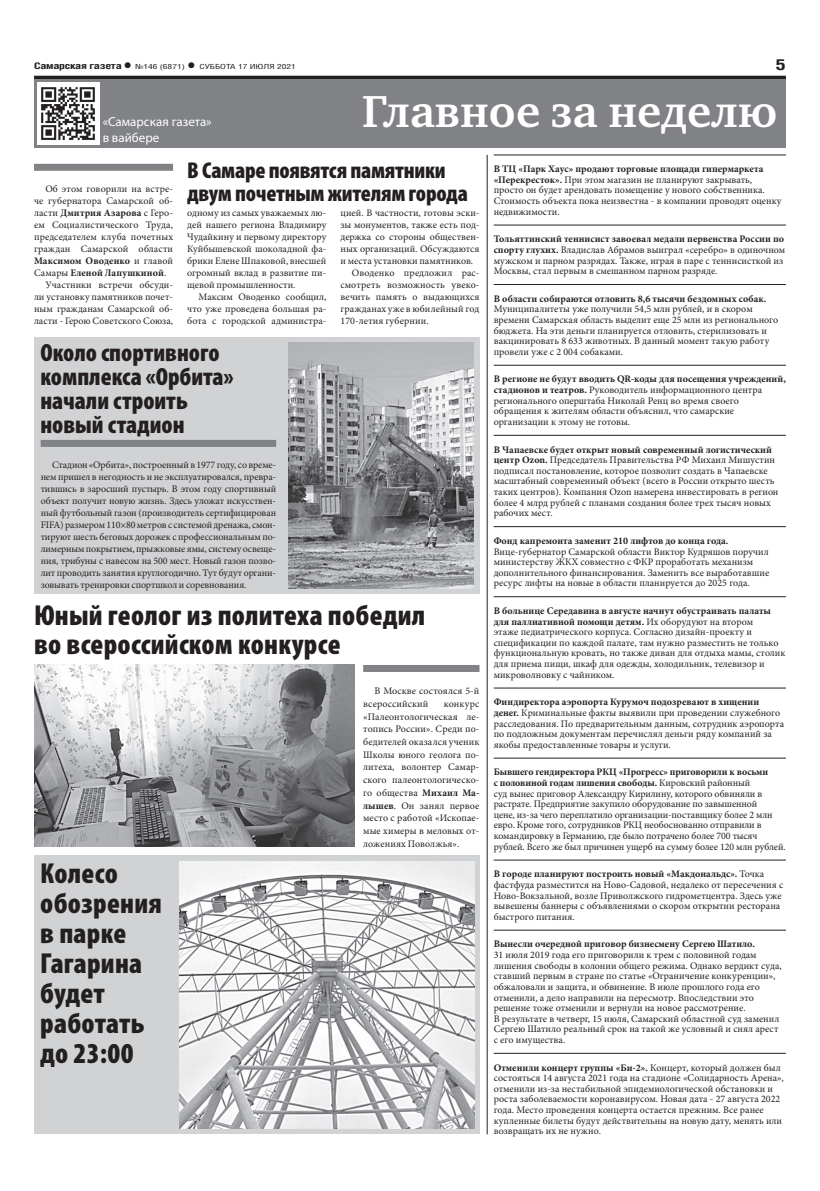
<style>
.page{position:relative;width:820px;height:1191px;background:#fff}
.page>*{position:absolute;margin:0;border:0;box-sizing:border-box;transform-origin:0 0}
.ЗАГОЛОВОК{font:700 46px "Charter C";color:#fff}
.допблок_подзаголовок{font:900 condensed 29px/30px "Myriad Pro";letter-spacing:.01em;color:#231f20}
.допблок_подзаголовок-2{font:900 condensed 25px/24px "Myriad Pro";color:#231f20}
.допблок_подзаголовок-3{font:900 condensed 23px/23px "Myriad Pro";letter-spacing:-.01em;color:#231f20}
.t1{font:700 15px "Helios Cond";color:#231f20;scale:1.4 1}
.КОЛОНТИТУЛ{font:13px/15.6px "Myriad Pro";color:#fff}
._5-СБ_2_колонки{font:10px/10.6px "Minion Pro";color:#231f20}
.ОСНОВНОЙ{font:10px/12px "Minion Pro";letter-spacing:.005em;color:#231f20;text-align:justify}
.t2{font:700 9px "Helios Cond";letter-spacing:-.02em;color:#231f20;scale:1.4 1}
.t3{font:7px "Helios Cond";color:#231f20;scale:1.4 1}
.s1{font-size:16px}
.s2{font-weight:700;font-size:16px}
.s3{font-weight:700}
</style>
<div class="page">
<svg style="left:34px;top:76px;width:751px;height:4px;background:#3a3739"></svg>
<div style="left:34px;top:80px;width:751px;height:68px;background:#808285"></div>
<div style="left:37px;top:83px;width:63px;height:62px;background:#fff"></div>
<div style="left:34px;top:164px;width:139px;height:7px;background:#808285"></div>
<div style="left:34px;top:855px;width:445px;height:279px;background:#d1d2d4"></div>
<img style="left:41px;top:87px;width:54px;height:53px">
<hr style="left:486px;top:155px;width:1px;height:979px;background:#231f20">
<div style="left:363px;top:665px;width:116px;height:7px;background:#808285"></div>
<img style="left:34px;top:665px;width:320px;height:181px">
<img style="left:180px;top:861px;width:294px;height:267px">
<hr style="left:493px;top:155px;width:292px;height:1px;background:#231f20">
<hr style="left:493px;top:225px;width:292px;height:1px;background:#231f20">
<hr style="left:493px;top:284px;width:292px;height:1px;background:#231f20">
<hr style="left:493px;top:365px;width:292px;height:1px;background:#231f20">
<hr style="left:493px;top:435px;width:292px;height:1px;background:#231f20">
<hr style="left:493px;top:526px;width:292px;height:1px;background:#231f20">
<hr style="left:493px;top:596px;width:292px;height:1px;background:#231f20">
<hr style="left:493px;top:688px;width:292px;height:1px;background:#231f20">
<hr style="left:493px;top:758px;width:292px;height:1px;background:#231f20">
<hr style="left:493px;top:860px;width:292px;height:1px;background:#231f20">
<hr style="left:493px;top:930px;width:292px;height:1px;background:#231f20">
<hr style="left:493px;top:1053px;width:292px;height:1px;background:#231f20">
<div style="left:34px;top:337px;width:445px;height:257px;background:#d1d2d4"></div>
<div style="left:41px;top:440px;width:235px;height:7px;background:#808285"></div>
<img style="left:288px;top:342px;width:185px;height:246px">
<p class="t2" style="left:34px;top:61px;width:71px">Самарская газета<span class="s1">•</span></p>
<p class="t3" style="left:135px;top:63px;width:116px">№146 (6871) <span class="s2">•</span> СУББОТА 17 ИЮЛЯ 2021</p>
<p class="t1" style="left:775px;top:55px;width:9px">5</p>
<p class="КОЛОНТИТУЛ" style="left:103px;top:114px;width:110px">«Самарская газета» в вайбере</p>
<p class="ЗАГОЛОВОК" style="left:362px;top:86px;width:416px">Главное за неделю</p>
<p class="ОСНОВНОЙ" style="left:34px;top:183px;width:140px;text-indent:11px">Об этом говорили на встре&shy;че губернатора Самарской об&shy;ласти <span class="s3">Дмитрия Азарова</span> с Геро&shy;ем Cоциалистического Труда, председателем клуба почетных граждан Самарской области <span class="s3">Максимом Оводенко</span> и главой Самары <span class="s3">Еленой Лапушкиной</span>.</p>
<p class="ОСНОВНОЙ" style="left:34px;top:279px;width:140px;text-indent:11px">Участники встречи обсуди&shy;ли установку памятников почет&shy;ным гражданам Самарской об&shy;ласти - Герою Советского Союза,</p>
<p class="допблок_подзаголовок-3" style="left:187px;top:159px;width:282px">В Самаре появятся памятники двум почетным жителям города</p>
<p class="ОСНОВНОЙ" style="left:187px;top:207px;width:140px">одному из самых уважаемых лю&shy;дей нашего региона Владимиру Чудайкину и первому директору Куйбышевской шоколадной фа&shy;брики Елене Шпаковой, внесшей огромный вклад в развитие пи&shy;щевой промышленности.</p>
<p class="ОСНОВНОЙ" style="left:187px;top:291px;width:140px;text-indent:11px">Максим Оводенко сообщил, что уже проведена большая ра&shy;бота с городской администра-</p>
<p class="ОСНОВНОЙ" style="left:340px;top:207px;width:140px">цией. В частности, готовы эски&shy;зы монументов, также есть под&shy;держка со стороны обществен&shy;ных организаций. Обсуждаются и места установки памятников.</p>
<p class="ОСНОВНОЙ" style="left:340px;top:267px;width:140px;text-indent:11px">Оводенко предложил рас&shy;смотреть возможность увеко&shy;вечить память о выдающихся гражданах уже в юбилейный год 170-летия губернии.</p>
<p class="допблок_подзаголовок-2" style="left:40px;top:341px;width:194px">Около спортивного комплекса «Орбита» начали строить новый стадион</p>
<p class="ОСНОВНОЙ" style="left:41px;top:459px;width:237px;text-indent:11px">Стадион «Орбита», построенный в 1977 году, со време&shy;нем пришел в негодность и не эксплуатировался, превра&shy;тившись в заросший пустырь. В этом году спортивный объект получит новую жизнь. Здесь уложат искусствен&shy;ный футбольный газон (производитель сертифицирован FIFA) размером 110×80 метров с системой дренажа, смон&shy;тируют шесть беговых дорожек с профессиональным по&shy;лимерным покрытием, прыжковые ямы, систему освеще&shy;ния, трибуны с навесом на 500 мест. Новый газон позво&shy;лит проводить занятия круглогодично. Тут будут органи&shy;зовывать тренировки спортшкол и соревнования.</p>
<p class="допблок_подзаголовок" style="left:34px;top:601px;width:392px;line-height:29px">Юный геолог из политеха победил во всероссийском конкурсе</p>
<p class="допблок_подзаголовок" style="left:40px;top:859px;width:123px">Колесо обозрения в парке<br>Гагарина будет работать до 23:00</p>
<p class="ОСНОВНОЙ" style="left:363px;top:684px;width:118px;line-height:12.7px;text-indent:11px">В Москве состоялся 5-й всероссийский</p>
<p class="ОСНОВНОЙ" style="left:363px;top:697px;width:118px;line-height:12.7px;text-indent:81px">конкурс «Палеонтологическая ле&shy;топись России». Среди по&shy;бедителей оказался ученик Школы юного геолога по&shy;литеха, волонтер Самар&shy;ского палеонтологическо&shy;го общества <span class="s3">Михаил Ма&shy;лышев</span>. Он занял первое место с работой «Ископае&shy;мые химеры в меловых от&shy;ложениях Поволжья».</p>
<p class="_5-СБ_2_колонки" style="left:493px;top:164px;width:289px"><span class="s3">В ТЦ «Парк Хаус» продают торговые площади гипермаркета «Перекресток».</span> При этом магазин не планируют закрывать, просто он будет арендовать помещение у нового собственника.<br>Стоимость объекта пока неизвестна - в компании проводят оценку недвижимости.</p>
<p class="_5-СБ_2_колонки" style="left:493px;top:234px;width:293px"><span class="s3">Тольяттинский теннисист завоевал медали первенства России по спорту глухих.</span> Владислав Абрамов выиграл «серебро» в одиночном мужском и парном разрядах. Также, играя в паре с теннисисткой из Москвы, стал первым в смешанном парном разряде.</p>
<p class="_5-СБ_2_колонки" style="left:493px;top:293px;width:286px"><span class="s3">В области собираются отловить 8,6 тысячи бездомных собак.<br></span>Муниципалитеты уже получили 54,5 млн рублей, и в скором времени Самарская область выделит еще 25 млн из регионального бюджета. На эти деньги планируется отловить, стерилизовать и вакцинировать 8 633 животных. В данный момент такую работу провели уже с 2 004 собаками.</p>
<p class="_5-СБ_2_колонки" style="left:493px;top:374px;width:293px"><span class="s3">В регионе не будут вводить QR-коды для посещения учреждений, стадионов и театров.</span> Руководитель информационного центра регионального оперштаба Николай Ренц во время своего обращения к жителям области объяснил, что самарские организации к этому не готовы.</p>
<p class="_5-СБ_2_колонки" style="left:493px;top:444px;width:286px"><span class="s3">В Чапаевске будет открыт новый современный логистический центр Ozon.</span> Председатель Правительства РФ Михаил Мишустин подписал постановление, которое позволит создать в Чапаевске масштабный современный объект (всего в России открыто шесть таких центров). Компания Ozon намерена инвестировать в регион более 4 млрд рублей с планами создания более трех тысяч новых рабочих мест.</p>
<p class="_5-СБ_2_колонки" style="left:493px;top:535px;width:277px"><span class="s3">Фонд капремонта заменит 210 лифтов до конца года.<br></span>Вице-губернатор Самарской области Виктор Кудряшов поручил министерству ЖКХ совместно с ФКР проработать механизм дополнительного финансирования. Заменить все выработавшие ресурс лифты на новые в области планируется до 2025 года.</p>
<p class="_5-СБ_2_колонки" style="left:493px;top:605px;width:293px"><span class="s3">В больнице Середавина в августе начнут обустраивать палаты для паллиативной помощи детям.</span> Их оборудуют на втором<br>этаже педиатрического корпуса. Согласно дизайн-проекту и спецификации по каждой палате, там нужно разместить не только функциональную кровать, но также диван для отдыха мамы, столик для приема пищи, шкаф для одежды, холодильник, телевизор и микроволновку с чайником.</p>
<p class="_5-СБ_2_колонки" style="left:493px;top:697px;width:292px"><span class="s3">Финдиректора аэропорта Курумоч подозревают в хищении денег.</span> Криминальные факты выявили при проведении служебного расследования. По предварительным данным, сотрудник аэропорта по подложным документам перечислял деньги ряду компаний за якобы предоставленные товары и услуги.</p>
<p class="_5-СБ_2_колонки" style="left:493px;top:767px;width:293px"><span class="s3">Бывшего гендиректора РКЦ «Прогресс» приговорили к восьми<br>с половиной годам лишения свободы.</span> Кировский районный<br>суд вынес приговор Александру Кирилину, которого обвиняли в растрате. Предприятие закупило оборудование по завышенной<br>цене, из-за чего переплатило организации-поставщику более 2 млн евро. Кроме того, сотрудников РКЦ необоснованно отправили в командировку в Германию, где было потрачено более 700 тысяч рублей. Всего же был причинен ущерб на сумму более 120 млн рублей.</p>
<p class="_5-СБ_2_колонки" style="left:493px;top:869px;width:291px"><span class="s3">В городе планируют построить новый «Макдональдс».</span> Точка фастфуда разместится на Ново-Садовой, недалеко от пересечения с Ново-Вокзальной, возле Приволжского гидрометцентра. Здесь уже вывешены баннеры с объявлениями о скором открытии ресторана быстрого питания.</p>
<p class="_5-СБ_2_колонки" style="left:493px;top:939px;width:289px"><span class="s3">Вынесли очередной приговор бизнесмену Сергею Шатило.<br></span>31 июля 2019 года его приговорили к трем с половиной годам лишения свободы в колонии общего режима. Однако вердикт суда, ставший первым в стране по статье «Ограничение конкуренции», обжаловали и защита, и обвинение. В июле прошлого года его отменили, а дело направили на пересмотр. Впоследствии это решение тоже отменили и вернули на новое рассмотрение.<br>В результате в четверг, 15 июля, Самарский областной суд заменил Сергею Шатило реальный срок на такой же условный и снял арест с его имущества.</p>
<p class="_5-СБ_2_колонки" style="left:493px;top:1062px;width:291px"><span class="s3">Отменили концерт группы «Би-2».</span> Концерт, который должен был состояться 14 августа 2021 года на стадионе «Солидарность Арена», отменили из-за нестабильной эпидемиологической обстановки и роста заболеваемости коронавирусом. Новая дата - 27 августа 2022 года. Место проведения концерта остается прежним. Все ранее купленные билеты будут действительны на новую дату, менять или возвращать их не нужно.</p>
</div>
